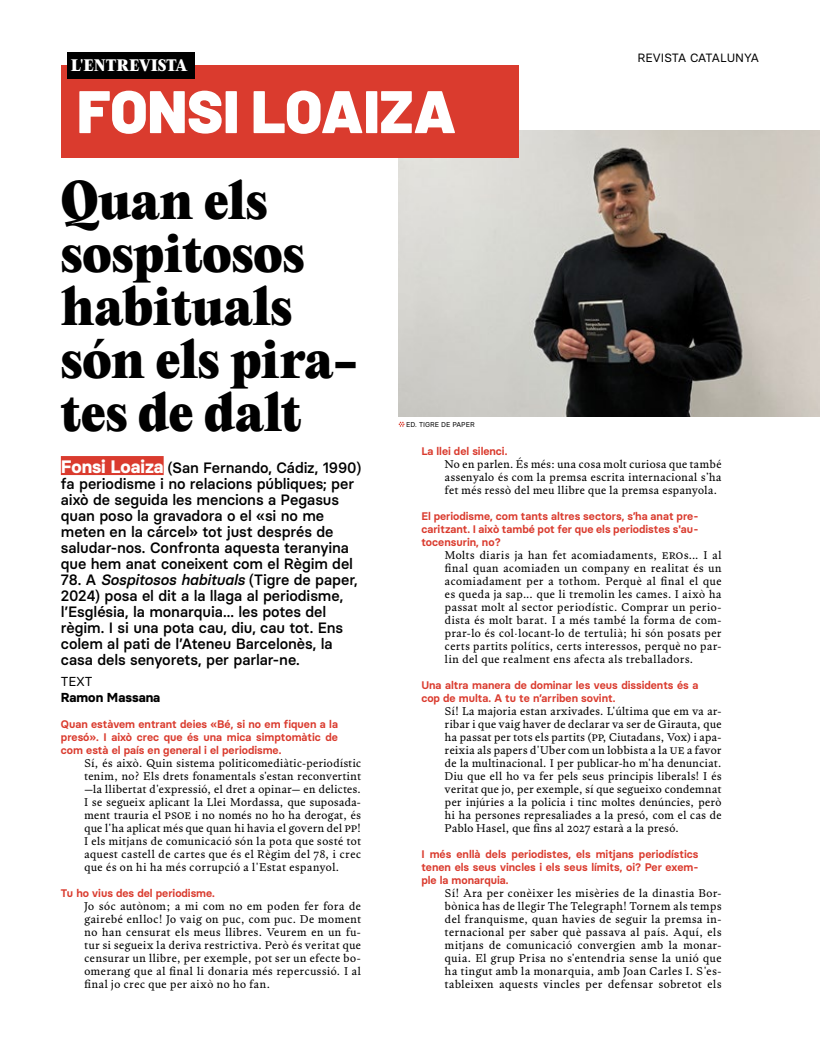
<style>
.page{position:relative;width:820px;height:1049px;background:#fff}
.page>*{position:absolute;margin:0;border:0;box-sizing:border-box;transform-origin:0 0}
.t1{font:900 60px "Barlow";color:#fff}
.t2{font:800 48px/53px "PP Editorial New";color:#000}
.Entradeta_entrevista{font:500 15px/16px "Basier Circle";letter-spacing:-.005em;color:#000}
.t3{font:800 14.6px "PP Editorial New";color:#fff}
.t4{font:700 13px/15.4px "Basier Circle";color:#000}
.t5{font:12px "Basier Circle";color:#000}
.Entrevista_Resposta{font:11px/13px "PP Writer Regular Text";letter-spacing:-.005em;color:#000;text-align:justify}
.Entrevista_Pregunta{font:600 11px/13px "Basier Circle";color:#da3b2e;text-align:justify}
.t6{font:7px "Basier Circle";color:#000}
.s1{font-weight:700;font-size:18px;color:#fff}
.s2{font-style:italic}
.s3{font-weight:400}
</style>
<div class="page">
<div style="left:61px;top:456px;width:103px;height:19px;background:#da3b2e"></div>
<img style="left:398px;top:130px;width:421px;height:286px">
<div style="left:61px;top:65px;width:457px;height:93px;background:#da3b2e"></div>
<div style="left:67px;top:52px;width:128px;height:27px;background:#000"></div>
<svg style="left:398px;top:422px;width:6px;height:5px"></svg>
<p class="t3" style="left:71px;top:55px;width:118px">L'ENTREVISTA</p>
<p class="t1" style="left:77px;top:66px;width:380px">FONSI LOAIZA</p>
<p class="t2" style="left:61px;top:175px;width:245px">Quan els sospitosos habituals</p>
<p class="t2" style="left:61px;top:334px;width:298px">són els pira&shy;tes de dalt</p>
<p class="t6" style="left:406px;top:420px;width:69px">ED. TIGRE DE PAPER</p>
<p class="t5" style="left:637px;top:50px;width:123px">REVISTA CATALUNYA</p>
<p class="Entradeta_entrevista" style="left:61px;top:459px;width:302px"><span class="s1">Fonsi Loaiza</span> (San Fernando, Cádiz, 1990) fa periodisme i no relacions públiques; per això de seguida les mencions a Pegasus quan poso la gravadora o el «si no me meten en la cárcel» tot just després de saludar-nos. Confronta aquesta teranyina que hem anat coneixent com el Règim del</p>
<p class="Entradeta_entrevista" style="left:61px;top:571px;width:298px">78. A <span class="s2">Sospitosos habituals</span> (Tigre de paper, 2024) posa el dit a la llaga al periodisme, l’Església, la monarquia... les potes del règim. I si una pota cau, diu, cau tot. Ens colem al pati de l’Ateneu Barcelonès, la casa dels senyorets, per parlar-ne.</p>
<p class="t4" style="left:61px;top:674px;width:101px"><span class="s3">TEXT<br></span>Ramon Massana</p>
<p class="Entrevista_Pregunta" style="left:61px;top:717px;width:278px">Quan estàvem entrant deies «Bé, si no em fiquen a la presó». I això crec que és una mica simptomàtic de com està el país en general i el periodisme.</p>
<p class="Entrevista_Resposta" style="left:84px;top:756px;width:278px">Sí, és això. Quin sistema politicomediàtic-periodístic tenim, no? Els drets fonamentals s'estan reconvertint —la llibertat d'expressió, el dret a opinar— en delictes.<br>I se segueix aplicant la Llei Mordassa, que suposada&shy;ment trauria el PSOE i no només no ho ha derogat, és que l'ha aplicat més que quan hi havia el govern del PP!</p>
<p class="Entrevista_Resposta" style="left:84px;top:834px;width:278px">I els mitjans de comunicació són la pota que sosté tot aquest castell de cartes que és el Règim del 78, i crec que és on hi ha més corrupció a l'Estat espanyol.</p>
<p class="Entrevista_Pregunta" style="left:61px;top:886px;width:156px">Tu ho vius des del periodisme.</p>
<p class="Entrevista_Resposta" style="left:84px;top:899px;width:278px">Jo sóc autònom; a mi com no em poden fer fora de gairebé enlloc! Jo vaig on puc, com puc. De moment no han censurat els meus llibres. Veurem en un fu&shy;tur si segueix la deriva restrictiva. Però és veritat que censurar un llibre, per exemple, pot ser un efecte bo&shy;omerang que al final li donaria més repercussió. I al final jo crec que per això no ho fan.</p>
<p class="Entrevista_Pregunta" style="left:421px;top:444px;width:87px">La llei del silenci.</p>
<p class="Entrevista_Resposta" style="left:444px;top:457px;width:278px">No en parlen. És més: una cosa molt curiosa que també assenyalo és com la premsa escrita internacional s’ha fet més ressò del meu llibre que la premsa espanyola.</p>
<p class="Entrevista_Pregunta" style="left:421px;top:509px;width:278px">El periodisme, com tants altres sectors, s’ha anat pre&shy;caritzant. I això també pot fer que els periodistes s'au&shy;tocensurin, no?</p>
<p class="Entrevista_Resposta" style="left:444px;top:548px;width:278px">Molts diaris ja han fet acomiadaments, EROs... I al final quan acomiaden un company en realitat és un acomiadament per a tothom. Perquè al final el que es queda ja sap... que li tremolin les cames. I això ha passat molt al sector periodístic. Comprar un perio&shy;dista és molt barat. I a més també la forma de com&shy;prar-lo és col·locant-lo de tertulià; hi són posats per certs partits polítics, certs interessos, perquè no par&shy;lin del que realment ens afecta als treballadors.</p>
<p class="Entrevista_Pregunta" style="left:421px;top:678px;width:278px">Una altra manera de dominar les veus dissidents és a cop de multa. A tu te n’arriben sovint.</p>
<p class="Entrevista_Resposta" style="left:444px;top:704px;width:278px">Sí! La majoria estan arxivades. L'última que em va ar&shy;ribar i que vaig haver de declarar va ser de Girauta, que ha passat per tots els partits (PP, Ciutadans, Vox) i apa&shy;reixia als papers d'Uber com un lobbista a la UE a favor de la multinacional. I per publicar-ho m'ha denunciat.<br>Diu que ell ho va fer pels seus principis liberals! I és veritat que jo, per exemple, sí que segueixo condemnat per injúries a la policia i tinc moltes denúncies, però hi ha persones represaliades a la presó, com el cas de Pablo Hasel, que fins al 2027 estarà a la presó.</p>
<p class="Entrevista_Pregunta" style="left:421px;top:847px;width:278px">I més enllà dels periodistes, els mitjans periodístics tenen els seus vincles i els seus límits, oi? Per exem&shy;ple la monarquia.</p>
<p class="Entrevista_Resposta" style="left:444px;top:886px;width:278px">Sí! Ara per conèixer les misèries de la dinastia Bor&shy;bònica has de llegir The Telegraph! Tornem als temps del franquisme, quan havies de seguir la premsa in&shy;ternacional per saber què passava al país. Aquí, els mitjans de comunicació convergien amb la monar&shy;quia. El grup Prisa no s'entendria sense la unió que ha tingut amb la monarquia, amb Joan Carles I. S'es&shy;tableixen aquests vincles per defensar sobretot els</p>
</div>
